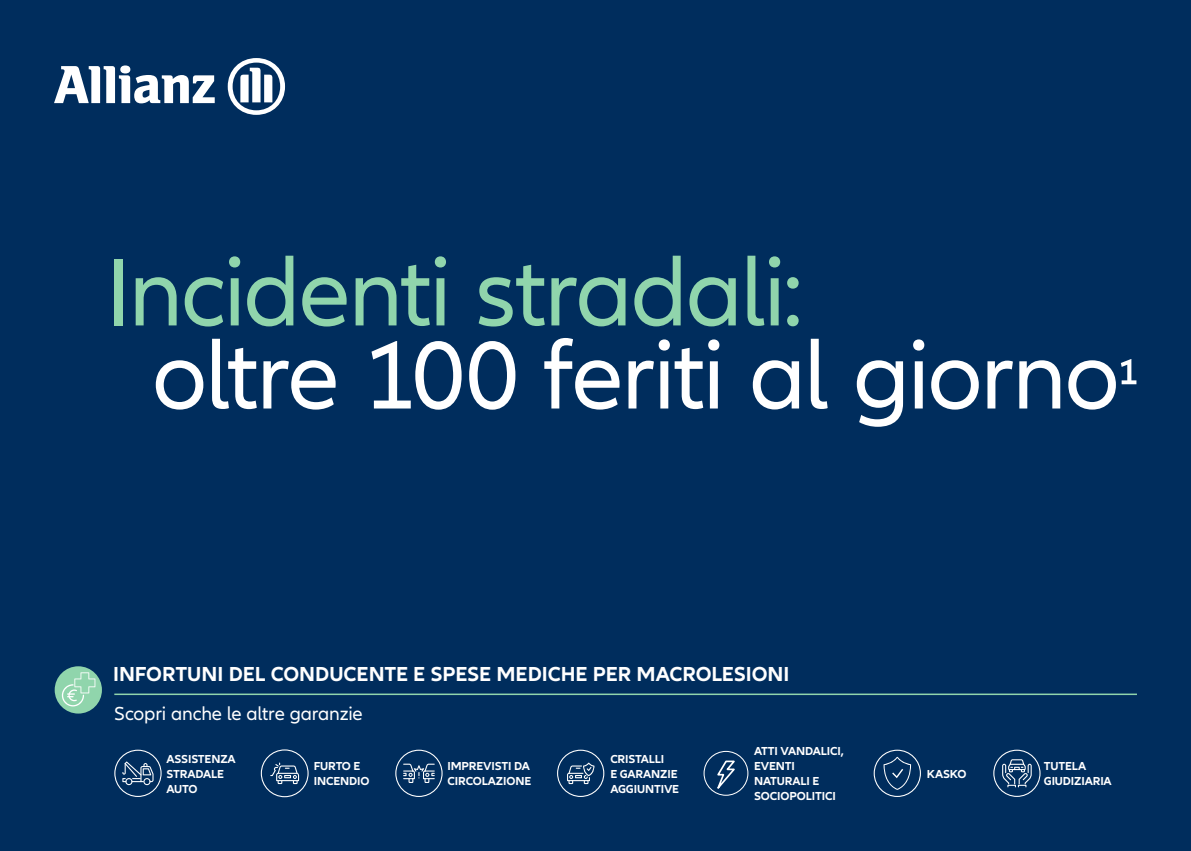
<style>
.page{position:relative;width:1191px;height:851px;background:#fff}
.page>*{position:absolute;margin:0;border:0;box-sizing:border-box;transform-origin:0 0}
.t1{font:99.3px/82.9px "Allianz Neo";letter-spacing:-.025em;color:#fff}
.t2{font:700 21px "Allianz Neo";color:#fff}
.t3{font:19.5px "Allianz Neo";letter-spacing:-.01em;color:#fff}
.t4{font:700 12px/15px "Allianz Neo";letter-spacing:-.01em;color:#fff}
.s1{color:#90d5ac}
.s2{font-size:60px}
</style>
<div class="page">
<div style="left:0;top:0;width:1191px;height:850px;background:#002d5d"></div>
<svg style="left:54px;top:66px;width:161px;height:37px"></svg>
<svg style="left:228px;top:58px;width:57px;height:57px"></svg>
<hr style="left:114px;top:693px;width:1023px;height:2px;background:#90d5ac">
<div style="left:55px;top:666px;width:47px;height:47px;background:#90d5ac;border-radius:50%"></div>
<svg style="left:62px;top:672px;width:33px;height:34px"></svg>
<svg style="left:557px;top:749px;width:47px;height:47px"></svg>
<svg style="left:261px;top:749px;width:48px;height:48px"></svg>
<svg style="left:395px;top:749px;width:47px;height:47px"></svg>
<svg style="left:873px;top:749px;width:48px;height:47px"></svg>
<svg style="left:703px;top:750px;width:45px;height:46px"></svg>
<svg style="left:114px;top:749px;width:48px;height:47px"></svg>
<svg style="left:993px;top:749px;width:47px;height:47px"></svg>
<h1 class="t1" style="left:152px;top:253px;width:988px;text-indent:-47px"><span class="s1">Incidenti stradali:<br></span>oltre 100 feriti al giorno<span class="s2">¹</span></h1>
<h2 class="t2" style="left:113px;top:662px;width:678px">INFORTUNI DEL CONDUCENTE E SPESE MEDICHE PER MACROLESIONI</h2>
<h3 class="t3" style="left:114px;top:702px;width:250px">Scopri anche le altre garanzie</h3>
<p class="t4" style="left:754px;top:744px;width:91px">ATTI VANDALICI,<br>EVENTI<br>NATURALI E<br>SOCIOPOLITICI</p>
<p class="t4" style="left:314px;top:759px;width:57px">FURTO E<br>INCENDIO</p>
<p class="t4" style="left:610px;top:751px;width:70px">CRISTALLI<br>E GARANZIE<br>AGGIUNTIVE</p>
<p class="t4" style="left:166px;top:751px;width:71px">ASSISTENZA<br>STRADALE<br>AUTO</p>
<p class="t4" style="left:1043px;top:759px;width:69px">TUTELA<br>GIUDIZIARIA</p>
<p class="t4" style="left:447px;top:759px;width:85px">IMPREVISTI DA<br>CIRCOLAZIONE</p>
<p class="t4" style="left:927px;top:766px;width:41px">KASKO</p>
</div>
